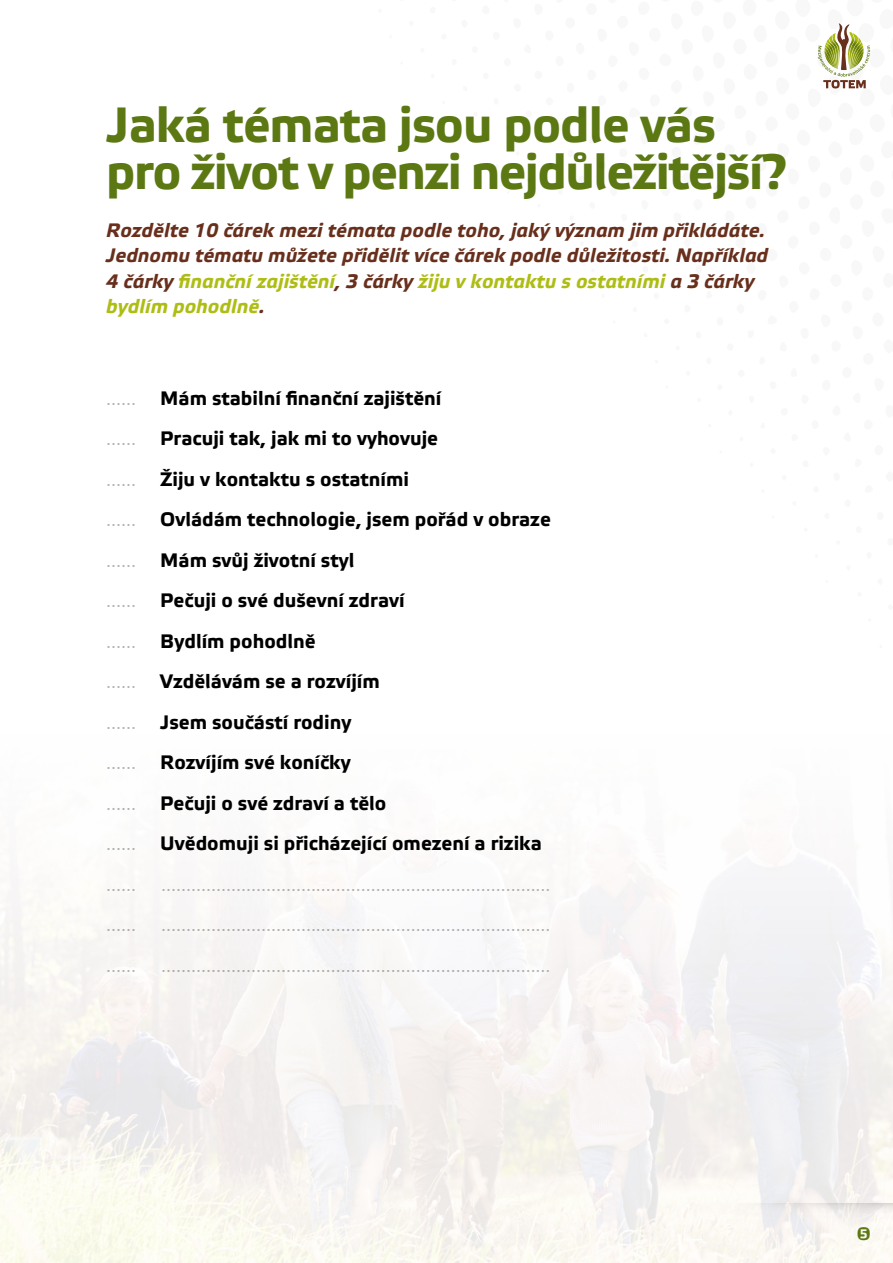
<style>
.page{position:relative;width:893px;height:1263px;background:#fff}
.page>*{position:absolute;margin:0;border:0;box-sizing:border-box;transform-origin:0 0}
.t1{font:700 49.5px/46.5px "Etelka Text Pro";letter-spacing:-.03em;color:#5b7813}
.t2{font:700 19.5px/40.5px "Etelka Text Pro";color:#000}
.t3{font:19.5px "Etelka Light Pro";color:#b3b2b2}
.t4{font:italic 700 19.5px/25.5px "Etelka Text Pro";color:#682f1c}
.t5{font:700 18px "Etelka Text Pro";color:#5b7813}
.s1{color:#aebd14}
.s2{font-family:"Etelka Light Pro";font-weight:400;color:#b3b2b2}
</style>
<div class="page">
<svg style="left:818px;top:23px;width:52px;height:65px"></svg>
<svg style="left:731px;top:1203px;width:162px;height:14px"></svg>
<h1 class="t1" style="left:106px;top:104px;width:682px">Jaká témata jsou podle vás pro život v penzi nejdůležitější?</h1>
<p class="t4" style="left:106px;top:218px;width:663px">Rozdělte 10 čárek mezi témata podle toho, jaký význam jim přikládáte.<br>Jednomu tématu můžete přidělit více čárek podle důležitosti. Například 4 čárky <span class="s1">finanční zajištění</span>, 3 čárky <span class="s1">žiju v kontaktu s ostatními</span> a 3 čárky <span class="s1">bydlím pohodlně</span>.</p>
<p class="t2" style="left:106px;top:379px;width:446px"><span class="s2">......</span> Mám stabilní finanční zajištění<br><span class="s2">......</span> Pracuji tak, jak mi to vyhovuje<br><span class="s2">......</span> Žiju v kontaktu s ostatními<br><span class="s2">......</span> Ovládám technologie, jsem pořád v obraze <span class="s2">......</span> Mám svůj životní styl<br><span class="s2">......</span> Pečuji o své duševní zdraví<br><span class="s2">......</span> Bydlím pohodlně<br><span class="s2">......</span> Vzdělávám se a rozvíjím<br><span class="s2">......</span> Jsem součástí rodiny<br><span class="s2">......</span> Rozvíjím své koníčky<br><span class="s2">......</span> Pečuji o své zdraví a tělo<br><span class="s2">......</span> Uvědomuji si přicházející omezení a rizika</p>
<p class="t3" style="left:106px;top:873px;width:31px">......</p>
<p class="t3" style="left:161px;top:873px;width:391px">..............................................................................</p>
<p class="t3" style="left:106px;top:914px;width:31px">......</p>
<p class="t3" style="left:161px;top:914px;width:391px">..............................................................................</p>
<p class="t3" style="left:106px;top:954px;width:31px">......</p>
<p class="t3" style="left:161px;top:954px;width:391px">..............................................................................</p>
<p class="t5" style="left:857px;top:1224px;width:15px">5</p>
</div>
